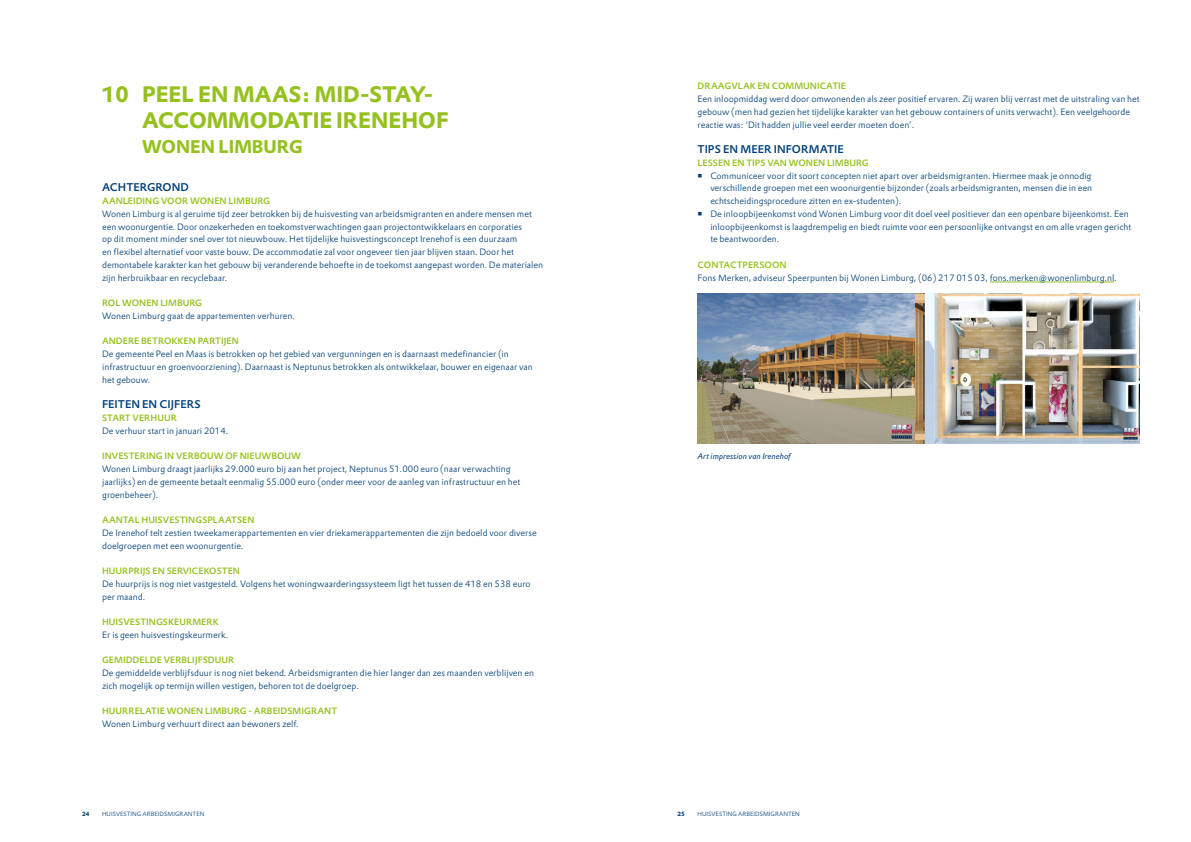
<style>
.page{position:relative;width:1191px;height:842px;background:#fff}
.page>*{position:absolute;margin:0;border:0;box-sizing:border-box;transform-origin:0 0}
.t1{font:700 22px/25.5px "DTL Prokyon TOT";color:#95c11f}
.t2{font:700 18px "DTL Prokyon TOT";color:#95c11f}
.t3{font:500 11px "DTL Prokyon TOT";color:#004079}
.t4{font:300 9px/12.8px "DTL Prokyon TOT";color:#004079}
.t5{font:500 9px "DTL Prokyon TOT";color:#95c11f}
.t6{font:italic 8px "DTL Prokyon TOT";color:#004079}
.t7{font:300 6px "DTL Prokyon TOT";color:#004079}
.t8{font:700 6px "DTL Prokyon TOT";color:#004079}
</style>
<div class="page">
<hr style="left:989px;top:282px;width:125px;height:1px;background:#95c11f">
<img style="left:697px;top:293px;width:442px;height:150px">
<h1 class="t1" style="left:142px;top:81px;width:293px;text-indent:-40px">10 PEEL EN MAAS: MID-STAY-<br>ACCO</h1>
<h1 class="t1" style="left:207px;top:107px;width:243px">MMODATIE IRENEHOF</h1>
<h2 class="t2" style="left:142px;top:135px;width:162px">WONEN LIMBURG</h2>
<p class="t3" style="left:102px;top:180px;width:88px">ACHTERGROND</p>
<p class="t5" style="left:102px;top:195px;width:169px">AANLEIDING VOOR WONEN LIMBURG</p>
<p class="t4" style="left:102px;top:207px;width:442px">Wonen Limburg is al geruime tijd zeer betrokken bij de huisvesting van arbeidsmigranten en andere mensen met een woonurgentie. Door onzekerheden en toekomstverwachtingen gaan projectontwikkelaars en corporaties<br>op dit moment minder snel over tot nieuwbouw. Het tijdelijke huisvestingsconcept I renehof is een duurzaam<br>en flexibel alternatief voor vaste bouw. De accommodatie zal voor ongeveer tien jaar blijven staan. Door het demontabele karakter kan het gebouw bij veranderende behoefte in de toekomst aangepast worden. De materialen zijn herbruikbaar en recyclebaar.</p>
<p class="t5" style="left:102px;top:297px;width:102px">ROL WONEN LIMBURG</p>
<p class="t4" style="left:102px;top:309px;width:194px">Wonen Limburg gaat de appartementen verhuren.</p>
<p class="t5" style="left:102px;top:335px;width:138px">ANDERE BETROKKEN PARTIJEN</p>
<p class="t4" style="left:102px;top:348px;width:432px">De gemeente Peel en Maas is betrokken op het gebied van vergunningen en is daarnaast medefinancier (in infrastructuur en groenvoorziening). Daarnaast is Neptunus betrokken als ontwikkelaar, bouwer en eigenaar van het gebouw.</p>
<p class="t3" style="left:102px;top:397px;width:100px">FEITEN EN CIJFERS</p>
<p class="t5" style="left:102px;top:412px;width:76px">START VERH UUR</p>
<p class="t4" style="left:102px;top:424px;width:128px">De verhuur start in januari 2014.</p>
<p class="t5" style="left:102px;top:450px;width:198px">I NVESTERING IN VERBOUW OF NIEUWBOUW</p>
<p class="t4" style="left:102px;top:462px;width:420px">Wonen Limburg draagt jaarlijks 29.000 euro bij aan het project, Neptunus 51.000 euro (naar verwachting jaarlijks) en de gemeente betaalt eenmalig 55.000 euro (onder meer voor de aanleg van infrastructuur en het groenbeheer).</p>
<p class="t5" style="left:102px;top:514px;width:154px">AANTAL H UISVESTINGSPLAATSEN</p>
<p class="t4" style="left:102px;top:526px;width:436px">De I renehof telt zestien tweekamerappartementen en vier driekamerappartementen die zijn bedoeld voor diverse doelgroepen met een woonurgentie.</p>
<p class="t5" style="left:102px;top:565px;width:139px">HUURPRIJS EN SERVICEKOSTEN</p>
<p class="t4" style="left:102px;top:577px;width:430px">De huurprijs is nog niet vastgesteld. Volgens het woningwaarderingssysteem ligt het tussen de 418 en 538 euro per maand.</p>
<p class="t5" style="left:102px;top:616px;width:118px">HUISVESTINGSKEURMERK</p>
<p class="t4" style="left:102px;top:628px;width:128px">Er is geen huisvestingskeurmerk.</p>
<p class="t5" style="left:102px;top:654px;width:134px">GEMIDDELDE VERBLIJFSDUUR</p>
<p class="t4" style="left:102px;top:666px;width:433px">De gemiddelde verblijfsduur is nog niet bekend. Arbeidsmigranten die hier langer dan zes maanden verblijven en zich mogelijk op termijn willen vestigen, behoren tot de doelgroep.</p>
<p class="t5" style="left:102px;top:705px;width:237px">HUURRELATIE WONEN LIMBURG - ARBEIDSMIGRANT</p>
<p class="t4" style="left:102px;top:717px;width:198px">Wonen Limburg verhuurt direct aan bewoners zelf.</p>
<p class="t5" style="left:697px;top:80px;width:150px">DRAAGVLAK EN COMMUNICATIE</p>
<p class="t4" style="left:697px;top:92px;width:443px">Een inloopmiddag werd door omwonenden als zeer positief ervaren. Zij waren blij verrast met de uitstraling van het gebouw (men had gezien het tijdelijke karakter van het gebouw containers of units verwacht). Een veelgehoorde reactie was: ‘Dit hadden jullie veel eerder moeten doen’.</p>
<p class="t3" style="left:697px;top:142px;width:148px">TIPS EN MEER INFORMATIE</p>
<p class="t5" style="left:697px;top:157px;width:173px">LESSEN EN TIPS VAN WONEN LIMBURG</p>
<p class="t4" style="left:710px;top:169px;width:422px">Communiceer voor dit soort concepten niet apart over arbeidsmigranten. Hiermee maak je onnodig verschillende groepen met een woonurgentie bijzonder (zoals arbeidsmigranten, mensen die in een echtscheidingsprocedure zitten en ex-studenten).<br>De inloopbijeenkomst vond Wonen Limburg voor dit doel veel positiever dan een openbare bijeenkomst. Een inloopbijeenkomst is laagdrempelig en biedt ruimte voor een persoonlijke ontvangst en om alle vragen gericht te beantwoorden.</p>
<p class="t5" style="left:697px;top:259px;width:90px">CONTACTPERSOON</p>
<p class="t4" style="left:697px;top:271px;width:421px">Fons Merken, adviseur Speerpunten bij Wonen Limburg, (06) 217 015 03, fons.merken@wonenlimburg.nl.</p>
<p class="t6" style="left:697px;top:451px;width:95px">Art impression van Irenehof</p>
<p class="t8" style="left:82px;top:810px;width:9px">24</p>
<p class="t7" style="left:102px;top:810px;width:104px">Huisvesting arbeidsmigranten</p>
<p class="t8" style="left:677px;top:810px;width:9px">25</p>
<p class="t7" style="left:697px;top:810px;width:104px">Huisvesting arbeidsmigranten</p>
</div>
